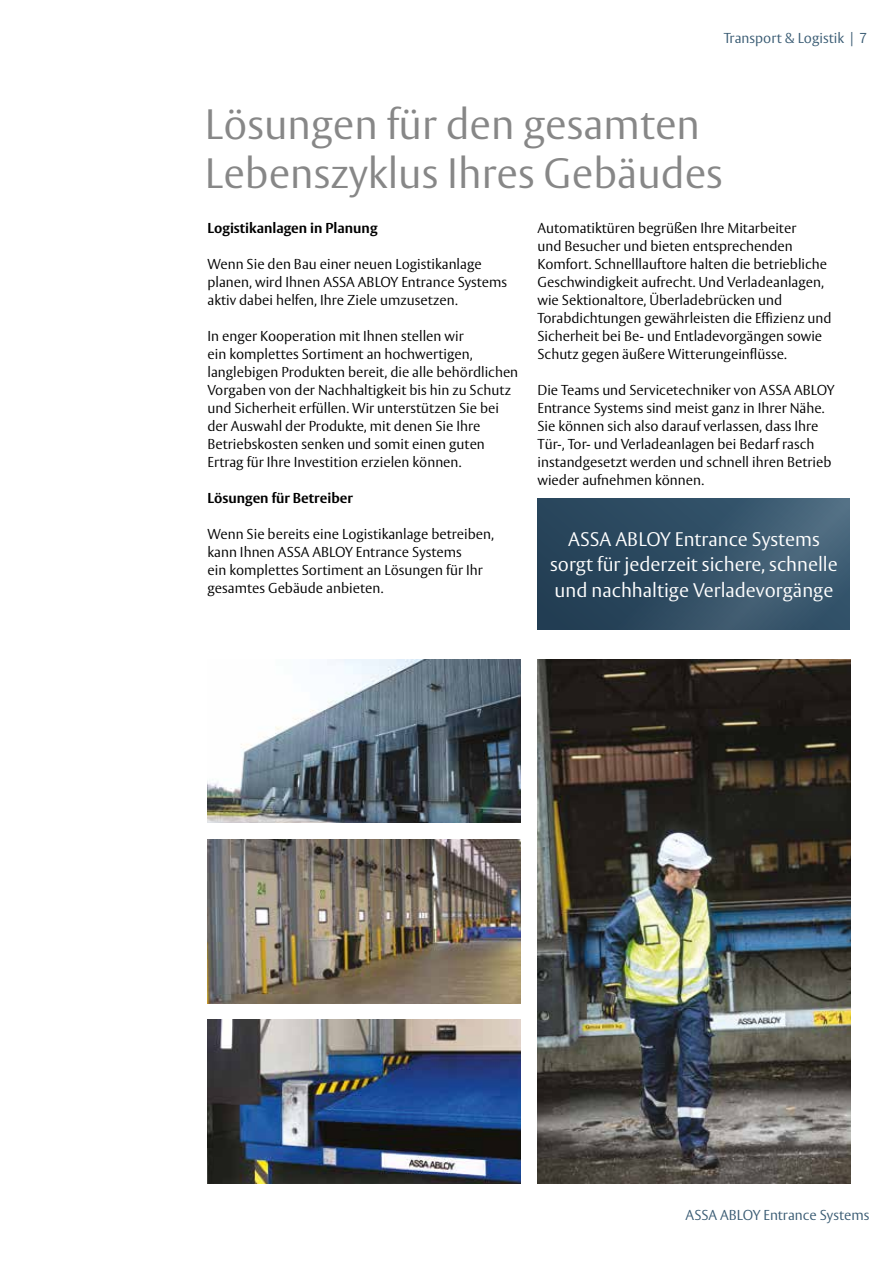
<style>
.page{position:relative;width:893px;height:1263px;background:#fff}
.page>*{position:absolute;margin:0;border:0;box-sizing:border-box;transform-origin:0 0}
.t1{font:300 42px/49.5px "ASSA Vesta";color:#878787}
.t2{font:300 19.5px/25.5px "ASSA Vesta";color:#fff;text-align:center}
.t3{font:300 14.25px/18px "ASSA Vesta";color:#000}
.t4{font:700 14.25px "ASSA Vesta";color:#000}
.t5{font:300 14.25px "ASSA Vesta";color:#395b73}
</style>
<div class="page">
<svg style="left:537px;top:498px;width:313px;height:131px;background:#335167"></svg>
<img style="left:207px;top:659px;width:313px;height:164px">
<img style="left:207px;top:840px;width:313px;height:163px">
<img style="left:207px;top:1020px;width:313px;height:163px">
<img style="left:537px;top:659px;width:313px;height:524px">
<p class="t5" style="left:724px;top:29px;width:145px">Transport &amp; Logistik | 7</p>
<h1 class="t1" style="left:205px;top:101px;width:519px">Lösungen für den gesamten<br>Lebenszyklus Ihres Gebäudes</h1>
<p class="t4" style="left:207px;top:220px;width:172px">Logistikanlagen in Planung</p>
<p class="t3" style="left:207px;top:256px;width:301px">Wenn Sie den Bau einer neuen Logistikanlage planen, wird Ihnen ASSA ABLOY Entrance Systems aktiv dabei helfen, Ihre Ziele umzusetzen.</p>
<p class="t3" style="left:207px;top:328px;width:312px">In enger Kooperation mit Ihnen stellen wir<br>ein komplettes Sortiment an hochwertigen, langlebigen Produkten bereit, die alle behördlichen Vorgaben von der Nachhaltigkeit bis hin zu Schutz und Sicherheit erfüllen. Wir unterstützen Sie bei der Auswahl der Produkte, mit denen Sie Ihre Betriebskosten senken und somit einen guten Ertrag für Ihre Investition erzielen können.</p>
<p class="t4" style="left:207px;top:490px;width:147px">Lösungen für Betreiber</p>
<p class="t3" style="left:207px;top:526px;width:288px">Wenn Sie bereits eine Logistikanlage betreiben, kann Ihnen ASSA ABLOY Entrance Systems<br>ein komplettes Sortiment an Lösungen für Ihr gesamtes Gebäude anbieten.</p>
<p class="t3" style="left:537px;top:220px;width:296px">Automatiktüren begrüßen Ihre Mitarbeiter<br>und Besucher und bieten entsprechenden Komfort. Schnelllauftore halten die betriebliche Geschwindigkeit aufrecht. Und Verladeanlagen, wie Sektionaltore, Überladebrücken und Torabdichtungen gewährleisten die Effizienz und Sicherheit bei Be- und Entladevorgängen sowie Schutz gegen äußere Witterungeinflüsse.</p>
<p class="t3" style="left:537px;top:382px;width:299px">Die Teams und Servicetechniker von ASSA ABLOY Entrance Systems sind meist ganz in Ihrer Nähe.<br>Sie können sich also darauf verlassen, dass Ihre Tür-, Tor- und Verladeanlagen bei Bedarf rasch instandgesetzt werden und schnell ihren Betrieb wieder aufnehmen können.</p>
<h2 class="t2" style="left:550px;top:527px;width:289px">ASSA ABLOY Entrance Systems sorgt für jederzeit sichere, schnelle und nachhaltige Verladevorgänge</h2>
<p class="t5" style="left:685px;top:1207px;width:185px">ASSA ABLOY Entrance Systems</p>
</div>
